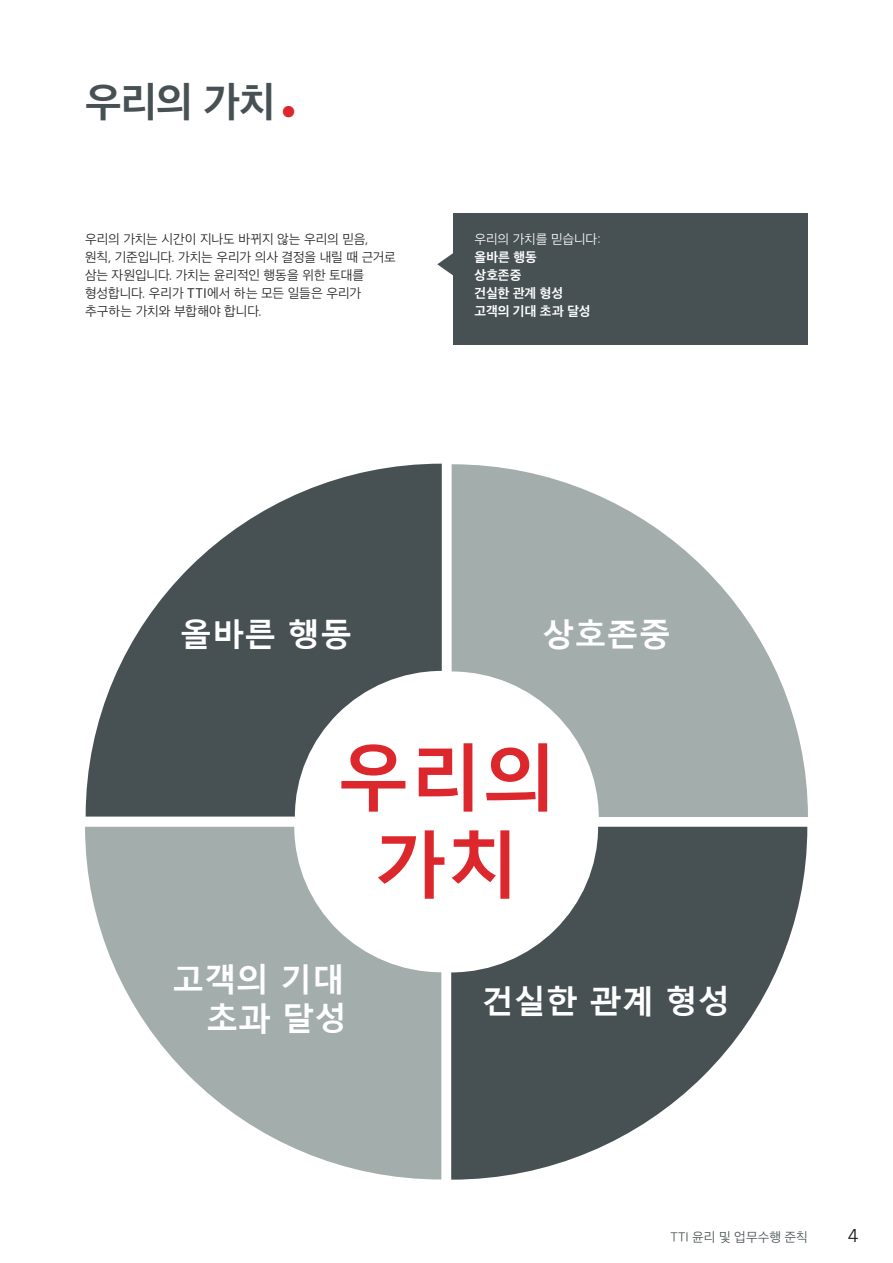
<style>
.page{position:relative;width:893px;height:1263px;background:#fff}
.page>*{position:absolute;margin:0;border:0;box-sizing:border-box;transform-origin:0 0}
.t1{font:700 72.6px/87.2px "Malgun Gothic";color:#dc272d;text-align:center}
.t2{font:700 42px "Apple SD Gothic Neo";color:#475153}
.t3{font:700 32.25px/38.7px "Malgun Gothic";color:#fff;text-align:right}
.t4{font:18px "Trade Gothic LT Std";color:#231f20}
.t5{font:300 13.5px/18px "Apple SD Gothic Neo";letter-spacing:-.015em;color:#231f20}
.t6{font:700 13.5px "Apple SD Gothic Neo";letter-spacing:.005em;color:#fff}
.t7{font:300 13.5px "Apple SD Gothic Neo";color:#475153}
.t8{font:300 13.5px "Apple SD Gothic Neo";letter-spacing:-.015em;color:#fff}
.s1{font-family:"Trade Gothic LT Pro";font-weight:400}
</style>
<div class="page">
<svg style="left:437px;top:253px;width:16px;height:23px"></svg>
<div style="left:453px;top:213px;width:355px;height:131px;background:#475153"></div>
<svg style="left:85px;top:827px;width:356px;height:352px;fill:#a3adab"></svg>
<svg style="left:86px;top:464px;width:356px;height:352px;fill:#475153"></svg>
<svg style="left:452px;top:464px;width:356px;height:353px;fill:#a3adab"></svg>
<svg style="left:451px;top:827px;width:356px;height:353px;fill:#475153"></svg>
<p class="t2" style="left:85px;top:80px;width:213px">우리의 가치 <sub>•</sub></p>
<p class="t5" style="left:85px;top:231px;width:312px">우리의 가치는 시간이 지나도 바뀌지 않는 우리의 믿음, 원칙, 기준입니다. 가치는 우리가 의사 결정을 내릴 때 근거로 삼는 자원입니다. 가치는 윤리적인 행동을 위한 토대를 형성합니다. 우리가 <span class="s1">TTI</span>에서 하는 모든 일들은 우리가 추구하는 가치와 부합해야 합니다.</p>
<p class="t8" style="left:474px;top:232px;width:128px">우리의 가치를 믿습니다:</p>
<p class="t6" style="left:474px;top:250px;width:64px">올바른 행동</p>
<p class="t6" style="left:474px;top:268px;width:49px">상호존중</p>
<p class="t6" style="left:474px;top:286px;width:90px">건실한 관계 형성</p>
<p class="t6" style="left:474px;top:304px;width:118px">고객의 기대 초과 달성</p>
<p class="t3" style="left:180px;top:613px;width:174px">올바른 행동</p>
<p class="t3" style="left:542px;top:613px;width:131px">상호존중</p>
<p class="t1" style="left:337px;top:730px;width:221px">우리의 가치</p>
<p class="t3" style="left:172px;top:958px;width:176px">고객의 기대 초과 달성</p>
<p class="t3" style="left:481px;top:980px;width:250px">건실한 관계 형성</p>
<p class="t7" style="left:670px;top:1229px;width:139px">TTI 윤리 및 업무수행 준칙</p>
<h3 class="t4" style="left:848px;top:1224px;width:12px">4</h3>
</div>
